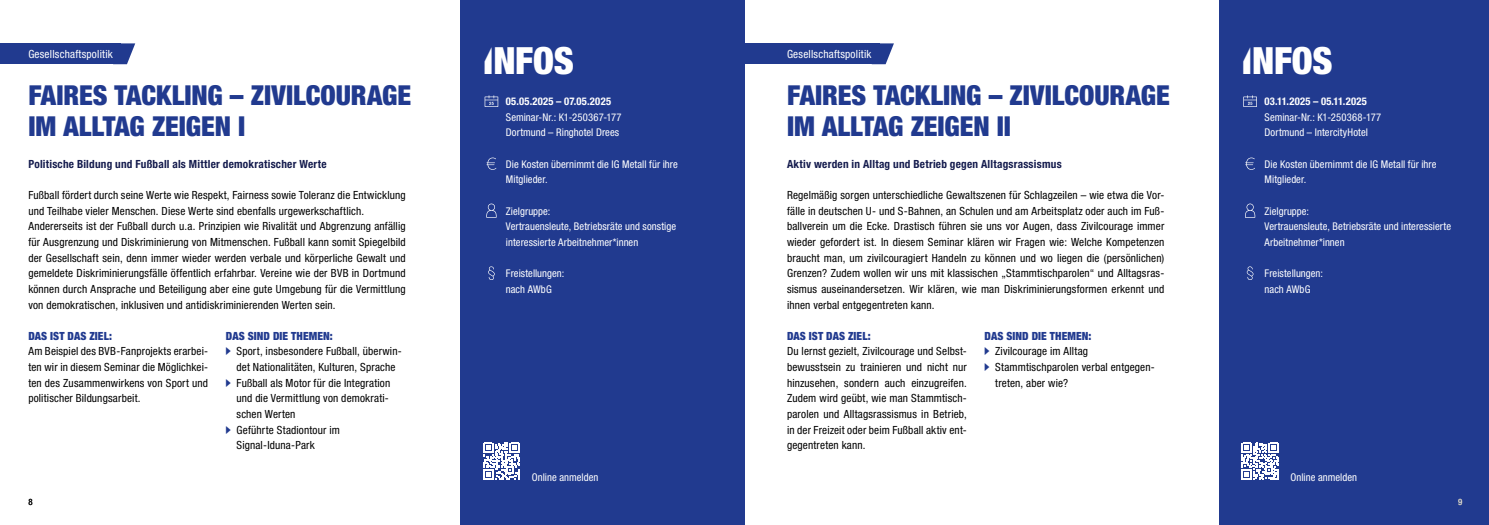
<style>
.page{position:relative;width:1489px;height:525px;background:#fff}
.page>*{position:absolute;margin:0;border:0;box-sizing:border-box;transform-origin:0 0}
.t1{font:900 condensed 37.5px "Helvetica Neue LT Pro";letter-spacing:-.01em;color:#fff}
.t2{font:900 condensed 27.5px/31.2px "Helvetica Neue LT Pro";letter-spacing:-.005em;color:#213a8f}
.t3{font:condensed 11.25px/15.6px "Helvetica Neue LT Pro";letter-spacing:.015em;color:#000}
.t4{font:700 condensed 11.25px "Helvetica Neue LT Pro";letter-spacing:.02em;color:#141b4d}
.t5{font:900 condensed 11.25px "Helvetica Neue LT Pro";letter-spacing:.01em;color:#213a8f}
.t6{font:condensed 11.25px "Helvetica Neue LT Pro";letter-spacing:.02em;color:#fff}
.t7{font:condensed 10.62px/15.6px "Helvetica Neue LT Pro";letter-spacing:.005em;color:#fff}
.t8{font:700 condensed 10.62px "Helvetica Neue LT Pro";letter-spacing:.025em;color:#fff}
.t9{font:condensed 8.75px "Helvetica Neue LT Pro";color:#000}
.t10{font:condensed 8.75px "Helvetica Neue LT Pro";color:#fff}
.s1{font-family:"Helvetica DGBCUT Blk Cond";font-weight:400;font-stretch:normal}
.s2{font-family:"Helvetica DGBCUT Blk Cond";font-stretch:normal;color:#213a8f}
</style>
<div class="page">
<div style="left:460px;top:0;width:284px;height:524px;background:#213a8f"></div>
<div style="left:0;top:43px;width:121px;height:21px;background:#213a8f"></div>
<svg style="left:121px;top:43px;width:14px;height:21px"></svg>
<svg style="left:484px;top:95px;width:14px;height:12px"></svg>
<svg style="left:486px;top:157px;width:10px;height:13px"></svg>
<svg style="left:486px;top:203px;width:10px;height:14px"></svg>
<svg style="left:488px;top:266px;width:7px;height:14px"></svg>
<svg style="left:483px;top:442px;width:37px;height:37px"></svg>
<div style="left:1218px;top:0;width:270px;height:524px;background:#213a8f"></div>
<div style="left:744px;top:43px;width:135px;height:21px;background:#213a8f"></div>
<svg style="left:879px;top:43px;width:14px;height:21px"></svg>
<svg style="left:1243px;top:95px;width:13px;height:12px"></svg>
<svg style="left:1245px;top:157px;width:9px;height:13px"></svg>
<svg style="left:1245px;top:203px;width:10px;height:14px"></svg>
<svg style="left:1246px;top:266px;width:7px;height:14px"></svg>
<svg style="left:1241px;top:442px;width:37px;height:37px"></svg>
<p class="t6" style="left:28px;top:48px;width:86px">Gesellschaftspolitik</p>
<h1 class="t1" style="left:482px;top:37px;width:93px"><span class="s1">I</span>NFOS</h1>
<p class="t8" style="left:506px;top:95px;width:107px">05.05.2025 – 07.05.2025</p>
<p class="t7" style="left:506px;top:109px;width:117px">Seminar-Nr.: K1-250367-177<br>Dortmund – Ringhotel Drees</p>
<p class="t7" style="left:506px;top:156px;width:173px">Die Kosten übernimmt die IG Metall für ihre<br>Mitglieder.</p>
<p class="t7" style="left:506px;top:203px;width:172px">Zielgruppe:<br>Vertrauensleute, Betriebsräte und sonstige interessierte Arbeitnehmer*innen</p>
<p class="t7" style="left:506px;top:265px;width:60px">Freistellungen: nach AWbG</p>
<h2 class="t2" style="left:28px;top:79px;width:384px">FAIRES TACKLING – ZIVILCOURAGE<br>IM ALLTAG ZEIGEN I</h2>
<p class="t4" style="left:28px;top:157px;width:300px">Politische Bildung und Fußball als Mittler demokratischer Werte</p>
<p class="t3" style="left:28px;top:187px;width:379px">Fußball fördert durch seine Werte wie Respekt, Fairness sowie Toleranz die Entwicklung und Teilhabe vieler Menschen. Diese Werte sind ebenfalls urgewerkschaftlich.<br>Andererseits ist der Fußball durch u.a. Prinzipien wie Rivalität und Abgrenzung anfällig für Ausgrenzung und Diskriminierung von Mitmenschen. Fußball kann somit Spiegelbild der Gesellschaft sein, denn immer wieder werden verbale und körperliche Gewalt und gemeldete Diskriminierungsfälle öffentlich erfahrbar. Vereine wie der BVB in Dortmund können durch Ansprache und Beteiligung aber eine gute Umgebung für die Vermittlung von demokratischen, inklusiven und antidiskriminierenden Werten sein.</p>
<p class="t5" style="left:28px;top:328px;width:85px">DAS IST DAS ZIEL:</p>
<p class="t3" style="left:28px;top:343px;width:181px;text-align:justify">Am Beispiel des BVB-Fanprojekts erarbei&shy;ten wir in diesem Seminar die Möglichkei&shy;ten des Zusammenwirkens von Sport und politischer Bildungsarbeit.</p>
<p class="t5" style="left:226px;top:328px;width:108px">DAS SIND DIE THEMEN:</p>
<p class="t3" style="left:226px;top:343px;width:177px;text-align:center"><span class="s2">-</span> Sport, insbesondere Fußball, überwin&shy;det Nationalitäten, Kulturen, Sprache</p>
<p class="t3" style="left:236px;top:374px;width:155px;text-indent:-11px"><span class="s2">-</span> Fußball als Motor für die Integration und die Vermittlung von demokrati&shy;schen Werten</p>
<p class="t3" style="left:236px;top:421px;width:105px;text-indent:-11px"><span class="s2">-</span> Geführte Stadiontour im<br>Signal-Iduna-Park</p>
<p class="t7" style="left:532px;top:468px;width:68px">Online anmelden</p>
<p class="t6" style="left:787px;top:48px;width:86px">Gesellschaftspolitik</p>
<h1 class="t1" style="left:1240px;top:37px;width:93px"><span class="s1">I</span>NFOS</h1>
<p class="t8" style="left:1264px;top:95px;width:104px">03.11.2025 – 05.11.2025</p>
<p class="t7" style="left:1264px;top:109px;width:118px">Seminar-Nr.: K1-250368-177<br>Dortmund – IntercityHotel</p>
<p class="t7" style="left:1264px;top:156px;width:173px">Die Kosten übernimmt die IG Metall für ihre<br>Mitglieder.</p>
<p class="t7" style="left:1264px;top:203px;width:188px">Zielgruppe:<br>Vertrauensleute, Betriebsräte und interessierte<br>Arbeitnehmer*innen</p>
<p class="t7" style="left:1264px;top:265px;width:60px">Freistellungen: nach AWbG</p>
<h2 class="t2" style="left:787px;top:79px;width:384px">FAIRES TACKLING – ZIVILCOURAGE<br>IM ALLTAG ZEIGEN II</h2>
<p class="t4" style="left:787px;top:157px;width:276px">Aktiv werden in Alltag und Betrieb gegen Alltagsrassismus</p>
<p class="t3" style="left:787px;top:187px;width:379px;text-align:justify">Regelmäßig sorgen unterschiedliche Gewaltszenen für Schlagzeilen – wie etwa die Vor&shy;fälle in deutschen U- und S-Bahnen, an Schulen und am Arbeitsplatz oder auch im Fuß&shy;ballverein um die Ecke. Drastisch führen sie uns vor Augen, dass Zivilcourage immer wieder gefordert ist. In diesem Seminar klären wir Fragen wie: Welche Kompetenzen braucht man, um zivilcouragiert Handeln zu können und wo liegen die (persönlichen)<br>Grenzen? Zudem wollen wir uns mit klassischen „Stammtischparolen“ und Alltagsras&shy;sismus auseinandersetzen. Wir klären, wie man Diskriminierungsformen erkennt und ihnen verbal entgegentreten kann.</p>
<p class="t5" style="left:787px;top:328px;width:85px">DAS IST DAS ZIEL:</p>
<p class="t3" style="left:787px;top:343px;width:181px;text-align:justify">Du lernst gezielt, Zivilcourage und Selbst&shy;bewusstsein zu trainieren und nicht nur hinzusehen, sondern auch einzugreifen.<br>Zudem wird geübt, wie man Stammtisch&shy;parolen und Alltagsrassismus in Betrieb, in der Freizeit oder beim Fußball aktiv ent&shy;gegentreten kann.</p>
<p class="t5" style="left:984px;top:328px;width:108px">DAS SIND DIE THEMEN:</p>
<p class="t3" style="left:984px;top:343px;width:105px"><span class="s2">-</span> Zivilcourage im Alltag</p>
<p class="t3" style="left:995px;top:359px;width:161px;text-indent:-11px"><span class="s2">-</span> Stammtischparolen verbal entgegen&shy;treten, aber wie?</p>
<p class="t7" style="left:1290px;top:468px;width:68px">Online anmelden</p>
<p class="t9" style="left:28px;top:497px;width:6px">8</p>
<p class="t10" style="left:1457px;top:497px;width:6px">9</p>
</div>
